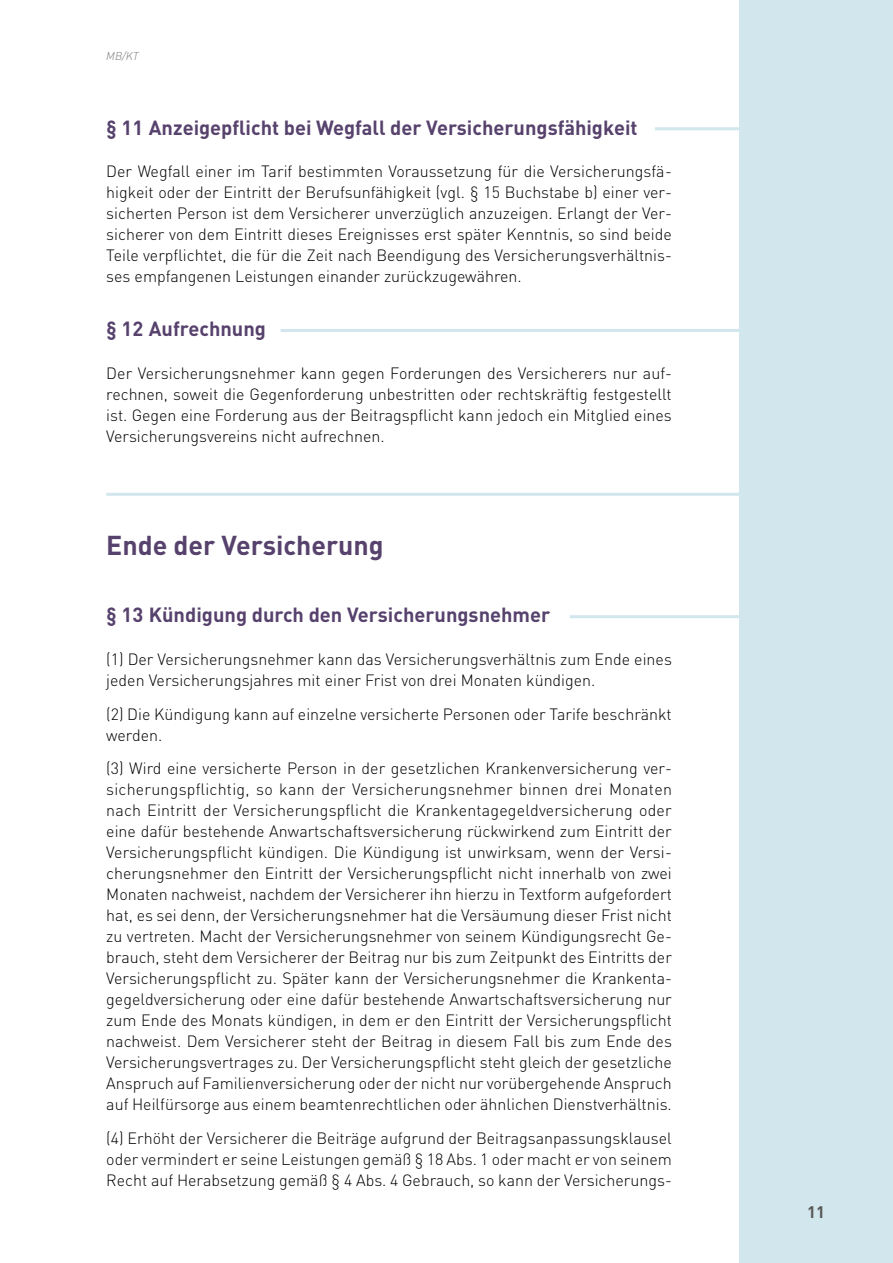
<style>
.page{position:relative;width:893px;height:1263px;background:#fff}
.page>*{position:absolute;margin:0;border:0;box-sizing:border-box;transform-origin:0 0}
.t1{font:700 27px "DINOT";color:#57426d}
.t2{font:700 20.25px "DINOT";color:#57426d}
.t3{font:700 16.5px "DINOT";color:#565656}
.t4{font:300 16.2px/21px "DINOT";color:#000;text-align:justify}
.t5{font:italic 300 11.25px "DIN";color:#7b7b7a}
</style>
<div class="page">
<div style="left:740px;top:0;width:153px;height:1263px;background:#d2e6ed"></div>
<hr style="left:655px;top:127px;width:85px;height:3px;background:#d2e6ed">
<hr style="left:281px;top:329px;width:459px;height:3px;background:#d2e6ed">
<hr style="left:106px;top:493px;width:634px;height:3px;background:#d2e6ed">
<hr style="left:570px;top:615px;width:170px;height:3px;background:#d2e6ed">
<p class="t5" style="left:106px;top:49px;width:34px">MB/KT</p>
<p class="t2" style="left:106px;top:113px;width:533px">§ 11 Anzeigepflicht bei Wegfall der Versicherungsfähigkeit</p>
<p class="t4" style="left:106px;top:160px;width:567px">Der Wegfall einer im Tarif bestimmten Voraussetzung für die Versicherungsfä&shy;higkeit oder der Eintritt der Berufsunfähigkeit (vgl. § 15 Buchstabe b) einer ver&shy;sicherten Person ist dem Versicherer unverzüglich anzuzeigen. Erlangt der Ver&shy;sicherer von dem Eintritt dieses Ereignisses erst später Kenntnis, so sind beide Teile verpflichtet, die für die Zeit nach Beendigung des Versicherungsverhältnis&shy;ses empfangenen Leistungen einander zurückzugewähren.</p>
<p class="t2" style="left:106px;top:315px;width:161px">§ 12 Aufrechnung</p>
<p class="t4" style="left:106px;top:361px;width:567px">Der Versicherungsnehmer kann gegen Forderungen des Versicherers nur auf&shy;rechnen, soweit die Gegenforderung unbestritten oder rechtskräftig festgestellt ist. Gegen eine Forderung aus der Beitragspflicht kann jedoch ein Mitglied eines Versicherungsvereins nicht aufrechnen.</p>
<h1 class="t1" style="left:106px;top:527px;width:279px">Ende der Versicherung</h1>
<p class="t2" style="left:106px;top:601px;width:445px">§ 13 Kündigung durch den Versicherungsnehmer</p>
<p class="t4" style="left:106px;top:648px;width:567px">(1) Der Versicherungsnehmer kann das Versicherungsverhältnis zum Ende eines jeden Versicherungsjahres mit einer Frist von drei Monaten kündigen.</p>
<p class="t4" style="left:106px;top:702px;width:567px">(2) Die Kündigung kann auf einzelne versicherte Personen oder Tarife beschränkt werden.</p>
<p class="t4" style="left:106px;top:757px;width:567px">(3) Wird eine versicherte Person in der gesetzlichen Krankenversicherung ver&shy;sicherungspflichtig, so kann der Versicherungsnehmer binnen drei Monaten nach Eintritt der Versicherungspflicht die Krankentagegeldversicherung oder eine dafür bestehende Anwartschaftsversicherung rückwirkend zum Eintritt der Versicherungspflicht kündigen. Die Kündigung ist unwirksam, wenn der Versi&shy;cherungsnehmer den Eintritt der Versicherungspflicht nicht innerhalb von zwei Monaten nachweist, nachdem der Versicherer ihn hierzu in Textform aufgefordert hat, es sei denn, der Versicherungsnehmer hat die Versäumung dieser Frist nicht zu vertreten. Macht der Versicherungsnehmer von seinem Kündigungsrecht Ge&shy;brauch, steht dem Versicherer der Beitrag nur bis zum Zeitpunkt des Eintritts der Versicherungspflicht zu. Später kann der Versicherungsnehmer die Krankenta&shy;gegeldversicherung oder eine dafür bestehende Anwartschaftsversicherung nur zum Ende des Monats kündigen, in dem er den Eintritt der Versicherungspflicht nachweist. Dem Versicherer steht der Beitrag in diesem Fall bis zum Ende des Versicherungsvertrages zu. Der Versicherungspflicht steht gleich der gesetzliche Anspruch auf Familienversicherung oder der nicht nur vorübergehende Anspruch auf Heilfürsorge aus einem beamtenrechtlichen oder ähnlichen Dienstverhältnis.</p>
<p class="t4" style="left:106px;top:1127px;width:567px">(4) Erhöht der Versicherer die Beiträge aufgrund der Beitragsanpassungsklausel oder vermindert er seine Leistungen gemäß § 18 Abs. 1 oder macht er von seinem Recht auf Herabsetzung gemäß § 4 Abs. 4 Gebrauch, so kann der Versicherungs-</p>
<p class="t3" style="left:807px;top:1201px;width:19px">11</p>
</div>
